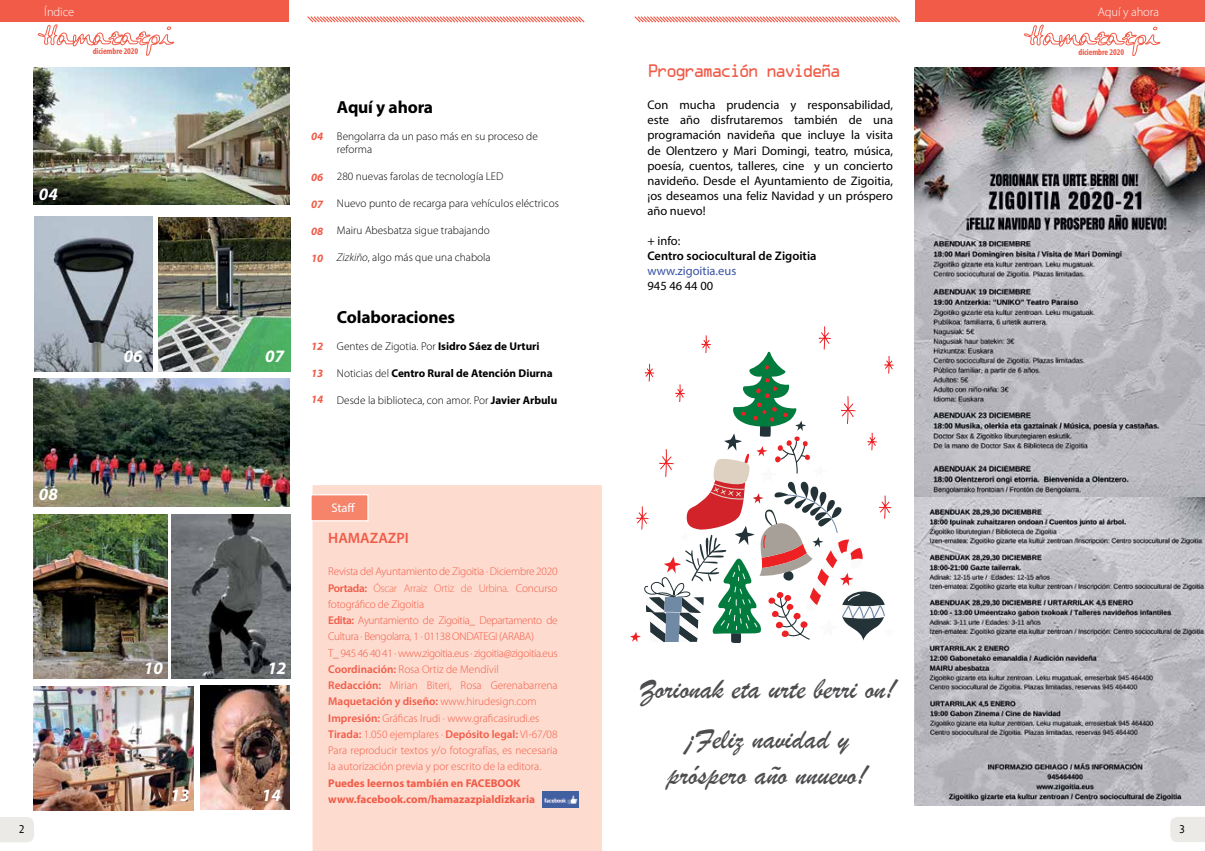
<style>
.page{position:relative;width:1205px;height:851px;background:#fff}
.page>*{position:absolute;margin:0;border:0;box-sizing:border-box;transform-origin:0 0}
.t1{font:30px/50px "Brush Script";color:#4d4d4f;text-align:center}
.t2{font:700 17.5px "Myriad Pro";letter-spacing:-.01em;color:#000}
.t3{font:italic 700 17.5px "Myriad Pro";color:#fff}
.t4{font:16.25px "OCRA Std";letter-spacing:-.16em;color:#f15b48}
.t5{font:600 15px "Myriad Pro";color:#f15b48}
.t6{font:12.5px/15px "Myriad Pro";color:#000;text-align:justify}
.t7{font:600 12.5px "Myriad Pro";color:#000}
.t8{font:300 12.5px "Myriad Pro";letter-spacing:-.01em;color:#fff}
.t9{font:12.5px "Myriad Pro";color:#3953a4}
.t10{font:12.5px "Myriad Pro";color:#fff}
.t11{font:300 11.25px/16.2px "Myriad Pro";letter-spacing:-.015em;color:#f15b48}
.t12{font:300 11.25px/13.5px "Myriad Pro";color:#000}
.t13{font:700 11.25px/16.2px "Myriad Pro";color:#f15b48}
.t14{font:700 11.25px "Myriad Pro";color:#000}
.t15{font:italic 700 11.25px "Myriad Pro";color:#f15b48}
.t16{font:11.25px "Monotypecom";color:#000}
.t17{font:700 condensed 8.75px "Myriad Pro";letter-spacing:-.01em;color:#f15b48}
.s1{font-style:italic}
.s2{font-weight:700}
.s3{font-weight:300}
.s4{font-weight:600}
.s5{color:#f36c56}
</style>
<div class="page">
<img style="left:33px;top:68px;width:257px;height:137px">
<svg style="left:1024px;top:25px;width:136px;height:31px"></svg>
<div style="left:915px;top:0;width:290px;height:21px;background:#f15b48"></div>
<svg style="left:634px;top:16px;width:266px;height:7px"></svg>
<svg style="left:1170px;top:817px;width:35px;height:25px"></svg>
<img style="left:34px;top:686px;width:159px;height:124px">
<svg style="left:0;top:817px;width:34px;height:25px"></svg>
<div style="left:312px;top:485px;width:290px;height:365px;background:#fddbce"></div>
<div style="left:310px;top:494px;width:59px;height:27px;background:#f5846b;border:1px solid #fff"></div>
<img style="left:542px;top:791px;width:37px;height:16px">
<svg style="left:38px;top:25px;width:136px;height:31px"></svg>
<div style="left:0;top:0;width:289px;height:21px;background:#f15b48"></div>
<svg style="left:307px;top:16px;width:278px;height:7px"></svg>
<img style="left:33px;top:379px;width:257px;height:127px">
<img style="left:200px;top:685px;width:90px;height:124px">
<img style="left:34px;top:514px;width:133px;height:164px">
<img style="left:172px;top:514px;width:119px;height:164px">
<img style="left:34px;top:217px;width:119px;height:154px">
<img style="left:158px;top:217px;width:132px;height:154px">
<img style="left:914px;top:68px;width:291px;height:429px">
<img style="left:914px;top:497px;width:291px;height:308px">
<svg style="left:630px;top:360px;width:264px;height:283px"></svg>
<svg style="left:636px;top:326px;width:255px;height:203px"></svg>
<p class="t8" style="left:44px;top:4px;width:31px">Índice</p>
<p class="t17" style="left:93px;top:46px;width:47px">diciembre 2020</p>
<h2 class="t3" style="left:39px;top:182px;width:20px">04</h2>
<h2 class="t3" style="left:124px;top:345px;width:20px">06</h2>
<h2 class="t3" style="left:265px;top:345px;width:20px">07</h2>
<p class="t15" style="left:311px;top:129px;width:14px">04</p>
<p class="t15" style="left:311px;top:170px;width:14px">06</p>
<p class="t15" style="left:311px;top:197px;width:14px">07</p>
<p class="t15" style="left:311px;top:224px;width:14px">08</p>
<p class="t15" style="left:311px;top:251px;width:14px">10</p>
<h2 class="t2" style="left:337px;top:95px;width:98px">Aquí y ahora</h2>
<p class="t12" style="left:337px;top:129px;width:202px">Bengolarra da un paso más en su proceso de reforma</p>
<p class="t12" style="left:337px;top:169px;width:168px">280 nuevas farolas de tecnología LED</p>
<p class="t12" style="left:337px;top:196px;width:223px">Nuevo punto de recarga para vehículos eléctricos</p>
<p class="t12" style="left:337px;top:223px;width:154px">Mairu Abesbatza sigue trabajando</p>
<p class="t12" style="left:337px;top:250px;width:155px"><span class="s1">Zizkiño</span>, algo más que una chabola</p>
<p class="t15" style="left:311px;top:339px;width:14px">12</p>
<p class="t15" style="left:311px;top:365px;width:14px">13</p>
<p class="t15" style="left:311px;top:392px;width:14px">14</p>
<h2 class="t2" style="left:337px;top:305px;width:120px">Colaboraciones</h2>
<p class="t12" style="left:337px;top:339px;width:204px">Gentes de Zigotia. Por <span class="s2">Isidro Sáez de Urturi</span></p>
<p class="t14" style="left:337px;top:365px;width:217px"><span class="s3">Noticias del</span> Centro Rural de Atención Diurna</p>
<p class="t12" style="left:337px;top:393px;width:222px">Desde la biblioteca, con amor. Por <span class="s2">Javier Arbulu</span></p>
<h2 class="t3" style="left:39px;top:482px;width:20px">08</h2>
<p class="t16" style="left:19px;top:823px;width:8px">2</p>
<h2 class="t3" style="left:144px;top:656px;width:20px">10</h2>
<h2 class="t3" style="left:267px;top:656px;width:20px">0812</h2>
<h2 class="t3" style="left:171px;top:783px;width:20px">13</h2>
<h2 class="t3" style="left:262px;top:783px;width:20px">14</h2>
<p class="t10" style="left:332px;top:500px;width:25px">Staff</p>
<h3 class="t5" style="left:328px;top:528px;width:82px">HAMAZAZPI</h3>
<p class="t11" style="left:328px;top:563px;width:231px">Revista del Ayuntamiento de Zigoitia · Diciembre 2020<br><span class="s4">Portada:</span> <span class="s5">Óscar Arraiz Ortiz de Urbina</span>. Concurso fotográfico de Zigoitia<br><span class="s4">Edita:</span> Ayuntamiento de Zigoitia_ Departamento de Cultura · Bengolarra, 1 · 01138 ONDATEGI (ARABA)<br>T_ 945 46 40 41 · www.zigoitia.eus · zigoitia@zigoitia.eus <span class="s4">Coordinación:</span> Rosa Ortiz de Mendívil<br><span class="s4">Redacción:</span> Mirian Biteri, Rosa Gerenabarrena <span class="s4">Maquetación y diseño:</span> www.hirudesign.com <span class="s4">Impresión:</span> Gráficas Irudi · www.graficasirudi.es <span class="s4">Tirada:</span> 1.050 ejemplares · <span class="s4">Depósito legal:</span> VI-67/08<br>Para reproducir textos y/o fotografías, es necesaria la autorización previa y por escrito de la editora.</p>
<p class="t13" style="left:328px;top:774px;width:208px">Puedes leernos también en FACEBOOK www.facebook.com/hamazazpialdizkaria</p>
<h3 class="t4" style="left:647px;top:63px;width:195px">Programación navideña</h3>
<p class="t6" style="left:647px;top:98px;width:247px">Con mucha prudencia y responsabilidad, este año disfrutaremos también de una programación navideña que incluye la visita de Olentzero y Mari Domingi, teatro, música, poesía, cuentos, talleres, cine y un concierto navideño. Desde el Ayuntamiento de Zigoitia, ¡os deseamos una feliz Navidad y un próspero año nuevo!</p>
<p class="t6" style="left:647px;top:233px;width:34px">+ info:</p>
<p class="t7" style="left:647px;top:247px;width:171px">Centro sociocultural de Zigoitia</p>
<p class="t9" style="left:647px;top:262px;width:90px">www.zigoitia.eus</p>
<p class="t6" style="left:647px;top:278px;width:67px">945 46 44 00</p>
<h1 class="t1" style="left:639px;top:664px;width:258px">Zorionak eta urte berri on! ¡Feliz navidad y</h1>
<h1 class="t1" style="left:667px;top:750px;width:201px">próspero año nnuevo!</h1>
<p class="t8" style="left:1098px;top:4px;width:63px">Aquí y ahora</p>
<p class="t17" style="left:1078px;top:46px;width:47px">diciembre 2020</p>
<p class="t16" style="left:1179px;top:822px;width:8px">3</p>
</div>
